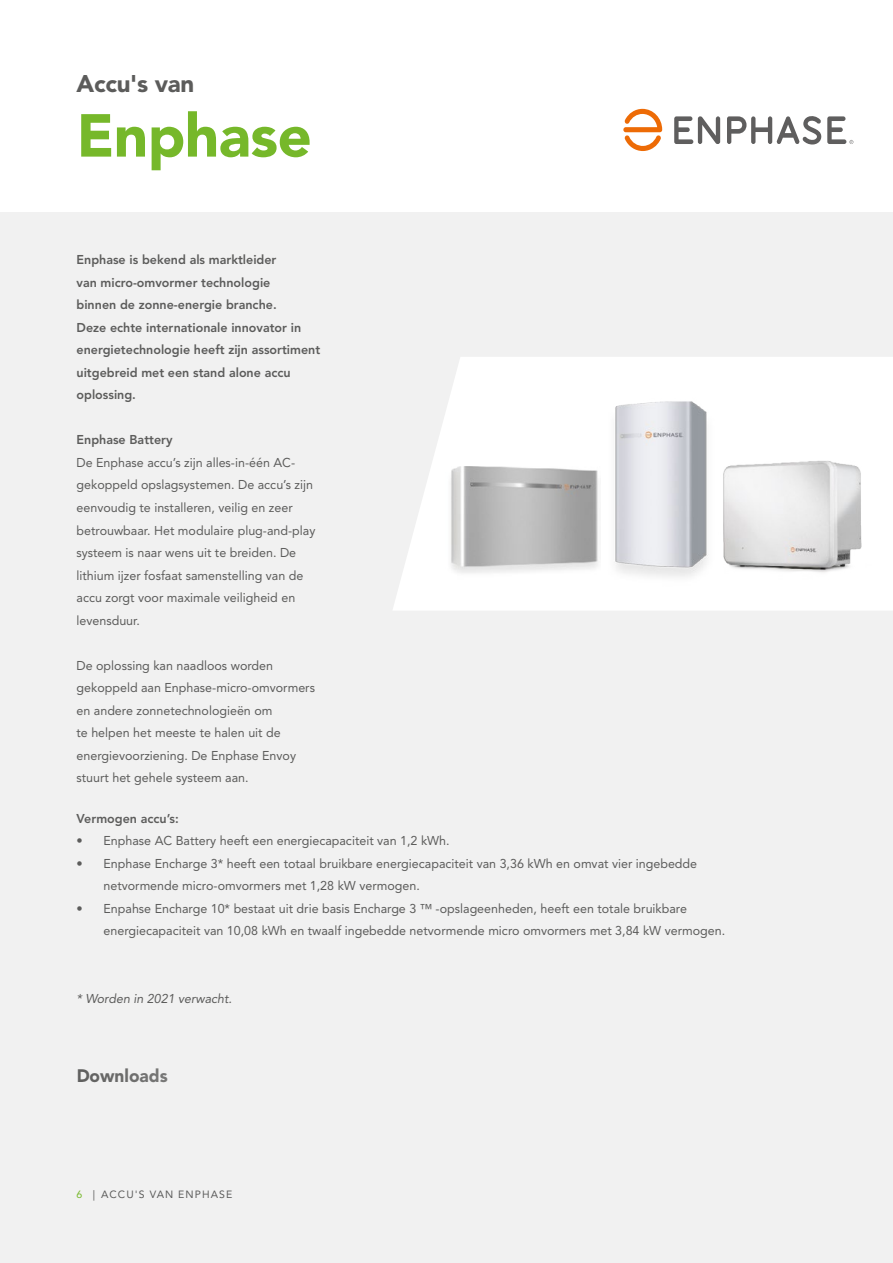
<style>
.page{position:relative;width:893px;height:1263px;background:#fff}
.page>*{position:absolute;margin:0;border:0;box-sizing:border-box;transform-origin:0 0}
.t1{font:900 60px "Avenir LT Std";letter-spacing:-.01em;color:#76b82a}
.t2{font:900 24px "Avenir LT Std";letter-spacing:-.01em;color:#5c5c5b}
.t3{font:900 18px "Avenir LT Std";color:#5c5c5b;scale:.96 1}
.t4{font:12.75px/22.5px "Avenir LT Std";color:#5c5c5b}
.t5{font:800 12.75px/22.5px "Avenir LT Std";color:#5c5c5b}
.t6{font:italic 12.75px "Avenir LT Std";color:#5c5c5b}
.t7{font:10.5px "Avenir LT Std";letter-spacing:.1em;color:#5c5c5b}
.s1{color:#76b82a}
</style>
<div class="page">
<div style="left:0;top:213px;width:893px;height:1050px;background:#f1f1f1"></div>
<svg style="left:623px;top:109px;width:39px;height:42px"></svg>
<svg style="left:674px;top:116px;width:46px;height:28px"></svg>
<svg style="left:727px;top:116px;width:126px;height:29px"></svg>
<svg style="left:393px;top:357px;width:500px;height:253px;fill:#fff"></svg>
<img style="left:579px;top:386px;width:165px;height:201px">
<img style="left:712px;top:455px;width:160px;height:134px">
<img style="left:446px;top:461px;width:154px;height:137px">
<h2 class="t2" style="left:77px;top:69px;width:119px">Accu's van</h2>
<h1 class="t1" style="left:77px;top:99px;width:237px">Enphase</h1>
<p class="t5" style="left:77px;top:249px;width:245px">Enphase is bekend als marktleider<br>van micro-omvormer technologie<br>binnen de zonne-energie branche.<br>Deze echte internationale innovator in energietechnologie heeft zijn assortiment uitgebreid met een stand alone accu oplossing.</p>
<p class="t5" style="left:77px;top:429px;width:98px">Enphase Battery</p>
<p class="t4" style="left:77px;top:451px;width:240px">De Enphase accu’s zijn alles-in-één AC&shy;gekoppeld opslagsystemen. De accu’s zijn eenvoudig te installeren, veilig en zeer betrouwbaar. Het modulaire plug-and-play systeem is naar wens uit te breiden. De lithium ijzer fosfaat samenstelling van de accu zorgt voor maximale veiligheid en levensduur.</p>
<p class="t4" style="left:77px;top:654px;width:240px">De oplossing kan naadloos worden gekoppeld aan Enphase-micro-omvormers en andere zonnetechnologieën om<br>te helpen het meeste te halen uit de energievoorziening. De Enphase Envoy stuurt het gehele systeem aan.</p>
<p class="t5" style="left:77px;top:807px;width:104px">Vermogen accu’s:</p>
<p class="t4" style="left:77px;top:829px;width:375px">• Enphase AC Battery heeft een energiecapaciteit van 1,2 kWh.</p>
<p class="t4" style="left:104px;top:852px;width:595px;text-indent:-27px">• Enphase Encharge 3* heeft een totaal bruikbare energiecapaciteit van 3,36 kWh en omvat vier ingebedde netvormende micro-omvormers met 1,28 kW vermogen.</p>
<p class="t4" style="left:104px;top:897px;width:623px;text-indent:-27px">• Enpahse Encharge 10* bestaat uit drie basis Encharge 3 ™ -opslageenheden, heeft een totale bruikbare energiecapaciteit van 10,08 kWh en twaalf ingebedde netvormende micro omvormers met 3,84 kW vermogen.</p>
<p class="t6" style="left:77px;top:991px;width:157px">* Worden in 2021 verwacht.</p>
<h3 class="t3" style="left:77px;top:1065px;width:96px">Downloads</h3>
<p class="t7" style="left:77px;top:1189px;width:157px"><span class="s1">6</span> | ACCU'S VAN ENPHASE</p>
</div>
